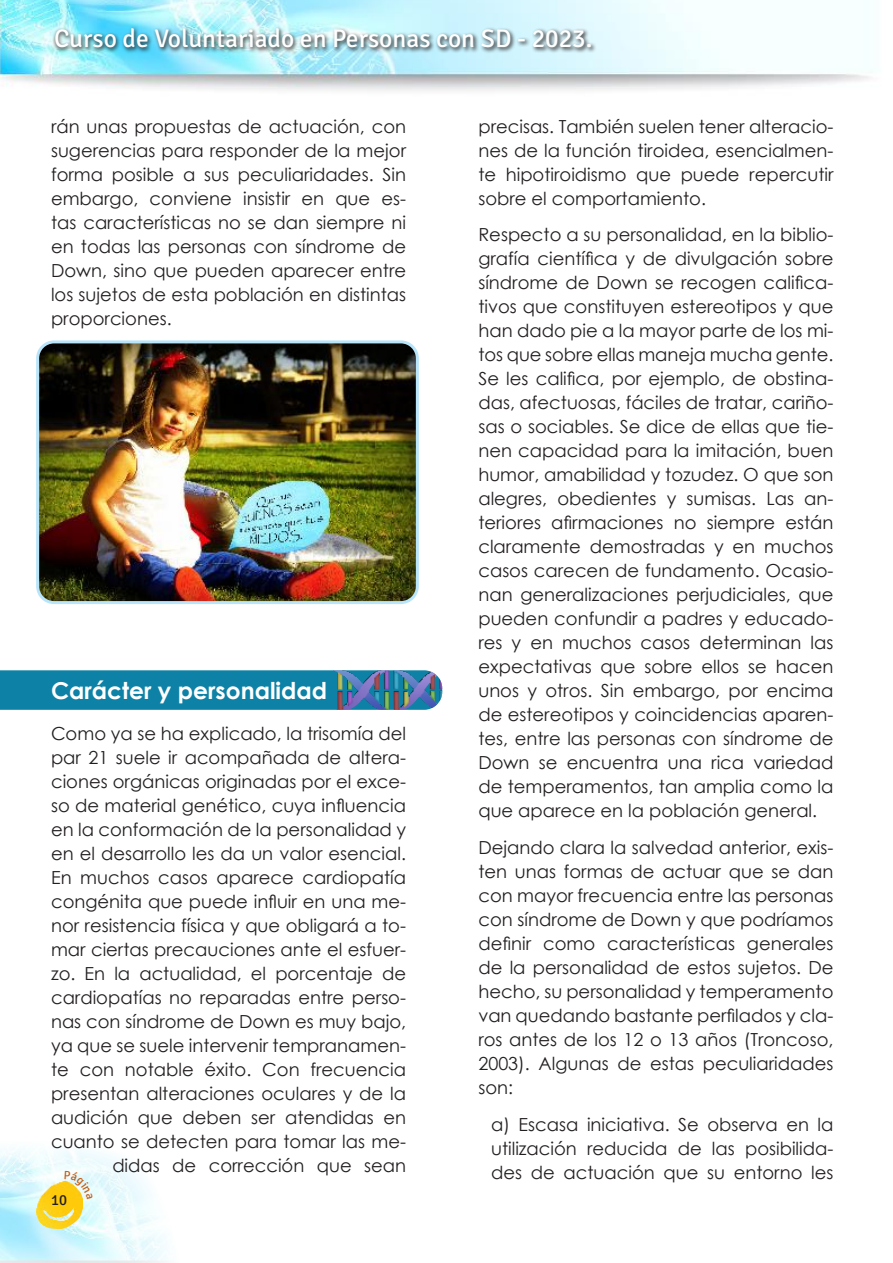
<style>
.page{position:relative;width:893px;height:1263px;background:#fff}
.page>*{position:absolute;margin:0;border:0;box-sizing:border-box;transform-origin:0 0}
.t1{font:25.5px "Signika";color:#fff}
.Título_1{font:700 23.25px "Century Gothic";color:#fff}
.Texto_normal_1{font:18px/24px "Century Gothic";color:#231f20;text-align:justify}
.t2{font:15px "Signika";color:#231f20}
</style>
<div class="page">
<img style="left:0;top:1149px;width:166px;height:114px">
<img style="left:36px;top:1181px;width:47px;height:47px">
<img style="left:0;top:0;width:870px;height:91px">
<div style="left:52px;top:25px;width:545px;height:28px;background:#231f20;opacity:.75"></div>
<div style="left:0;top:670px;width:334px;height:40px;background:#0d82a6"></div>
<img style="left:334px;top:670px;width:108px;height:40px">
<img style="left:40px;top:344px;width:375px;height:256px">
<div style="left:36px;top:340px;width:383px;height:264px;border:3px solid #b9e5fa;border-radius:16px"></div>
<svg style="left:65px;top:1170px;width:28px;height:29px"></svg>
<h1 class="t1" style="left:54px;top:24px;width:540px">Curso de Voluntariado en Personas con SD - 2023.</h1>
<p class="Texto_normal_1" style="left:51px;top:114px;width:357px">rán unas propuestas de actuación, con sugerencias para responder de la mejor forma posible a sus peculiaridades. Sin embargo, conviene insistir en que es&shy;tas características no se dan siempre ni en todas las personas con síndrome de Down, sino que pueden aparecer entre los sujetos de esta población en distintas proporciones.</p>
<p class="Título_1" style="left:51px;top:672px;width:278px">Carácter y personalidad</p>
<p class="Texto_normal_1" style="left:51px;top:721px;width:357px;text-align:right">Como ya se ha explicado, la trisomía del par 21 suele ir acompañada de altera&shy;ciones orgánicas originadas por el exce&shy;so de material genético, cuya influencia en la conformación de la personalidad y en el desarrollo les da un valor esencial.<br>En muchos casos aparece cardiopatía congénita que puede influir en una me&shy;nor resistencia física y que obligará a to&shy;mar ciertas precauciones ante el esfuer&shy;zo. En la actualidad, el porcentaje de cardiopatías no reparadas entre perso&shy;nas con síndrome de Down es muy bajo, ya que se suele intervenir tempranamen&shy;te con notable éxito. Con frecuencia presentan alteraciones oculares y de la audición que deben ser atendidas en cuanto se detecten para tomar las me&shy;didas de corrección que sean</p>
<p class="t2" style="left:51px;top:1192px;width:17px">10</p>
<p class="Texto_normal_1" style="left:478px;top:114px;width:357px">precisas. También suelen tener alteracio&shy;nes de la función tiroidea, esencialmen&shy;te hipotiroidismo que puede repercutir sobre el comportamiento.</p>
<p class="Texto_normal_1" style="left:478px;top:223px;width:357px">Respecto a su personalidad, en la biblio&shy;grafía científica y de divulgación sobre síndrome de Down se recogen califica&shy;tivos que constituyen estereotipos y que han dado pie a la mayor parte de los mi&shy;tos que sobre ellas maneja mucha gente.<br>Se les califica, por ejemplo, de obstina&shy;das, afectuosas, fáciles de tratar, cariño&shy;sas o sociables. Se dice de ellas que tie&shy;nen capacidad para la imitación, buen humor, amabilidad y tozudez. O que son alegres, obedientes y sumisas. Las an&shy;teriores afirmaciones no siempre están claramente demostradas y en muchos casos carecen de fundamento. Ocasio&shy;nan generalizaciones perjudiciales, que pueden confundir a padres y educado&shy;res y en muchos casos determinan las expectativas que sobre ellos se hacen unos y otros. Sin embargo, por encima de estereotipos y coincidencias aparen&shy;tes, entre las personas con síndrome de Down se encuentra una rica variedad de temperamentos, tan amplia como la que aparece en la población general.</p>
<p class="Texto_normal_1" style="left:478px;top:835px;width:357px">Dejando clara la salvedad anterior, exis&shy;ten unas formas de actuar que se dan con mayor frecuencia entre las personas con síndrome de Down y que podríamos definir como características generales de la personalidad de estos sujetos. De hecho, su personalidad y temperamento van quedando bastante perfilados y cla&shy;ros antes de los 12 o 13 años (Troncoso, 2003). Algunas de estas peculiaridades son:</p>
<p class="Texto_normal_1" style="left:491px;top:1112px;width:344px">a) Escasa iniciativa. Se observa en la utilización reducida de las posibilida&shy;des de actuación que su entorno les</p>
</div>
